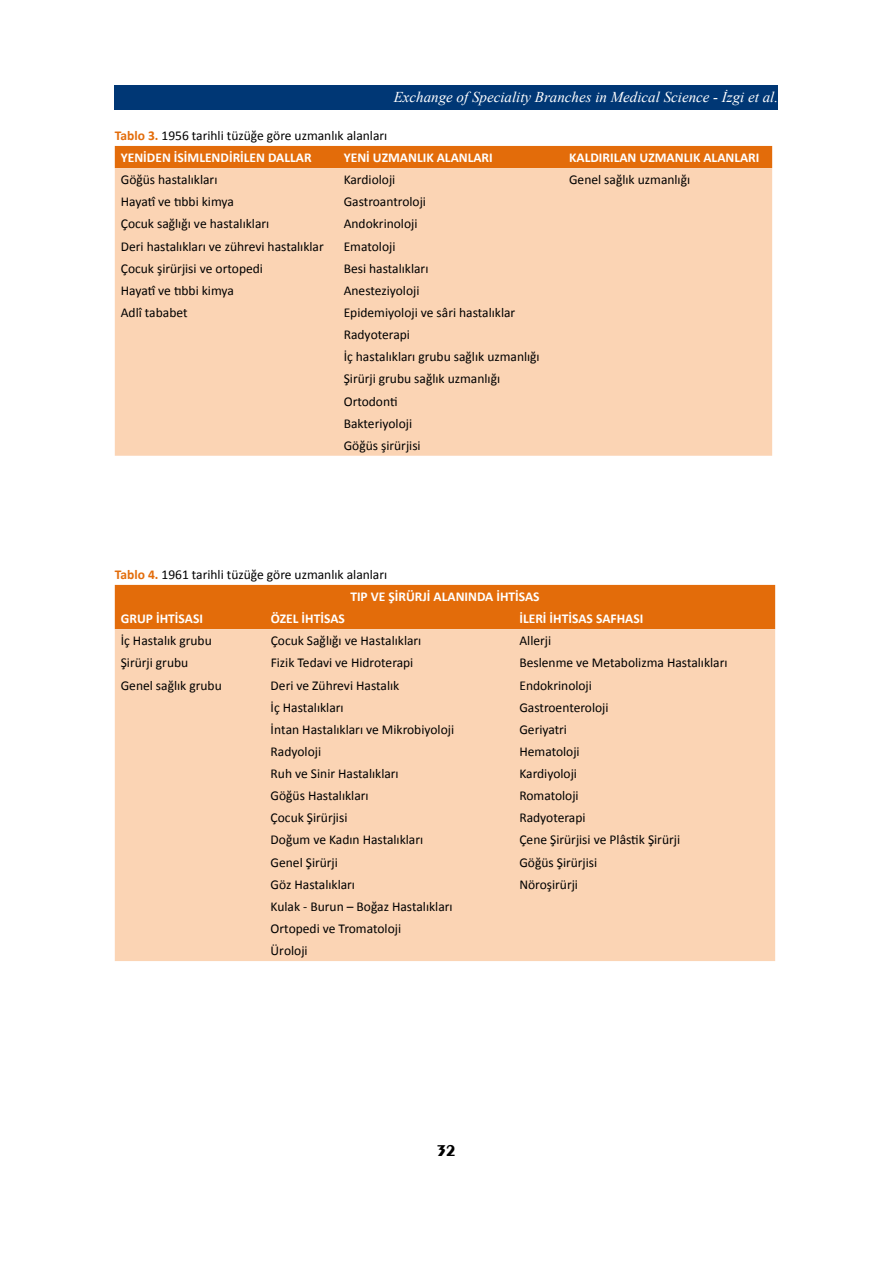
<style>
.page{position:relative;width:893px;height:1263px;background:#fff}
.page>*{position:absolute;margin:0;border:0;box-sizing:border-box;transform-origin:0 0}
.t1{font:700 16.5px "Exotic 350 BT";color:#000}
.t2{font:italic 15px "Times New Roman";color:#fff}
.t3{font:13.5px/22.2px "Calibri";color:#000}
.t4{font:700 13.5px "Calibri";color:#fff}
.s1{font-weight:700;color:#e36c0a}
.s2{font-weight:700;color:#fff}
</style>
<div class="page">
<div style="left:115px;top:85px;width:663px;height:24px;background:#003775"></div>
<div style="left:115px;top:146px;width:657px;height:22px;background:#e36c0a"></div>
<div style="left:115px;top:168px;width:657px;height:288px;background:#fbd4b4"></div>
<div style="left:115px;top:585px;width:660px;height:44px;background:#e36c0a"></div>
<div style="left:115px;top:629px;width:660px;height:332px;background:#fbd4b4"></div>
<p class="t2" style="left:394px;top:86px;width:386px">Exchange of Speciality Branches in Medical Science - İzgi et al.</p>
<p class="t3" style="left:121px;top:124px;width:268px;text-indent:-6px"><span class="s1">Tablo 3.</span> 1956 tarihli tüzüğe göre uzmanlık alanları<br><span class="s2">YENİDEN İSİMLENDİRİLEN DALLAR</span></p>
<p class="t4" style="left:344px;top:149px;width:151px">YENİ UZMANLIK ALANLARI</p>
<p class="t4" style="left:569px;top:149px;width:192px">KALDIRILAN UZMANLIK ALANLARI</p>
<p class="t3" style="left:121px;top:169px;width:98px">Göğüs hastalıkları</p>
<p class="t3" style="left:344px;top:169px;width:53px">Kardioloji</p>
<p class="t3" style="left:569px;top:169px;width:123px">Genel sağlık uzmanlığı</p>
<p class="t3" style="left:121px;top:191px;width:115px">Hayatî ve tıbbi kimya</p>
<p class="t3" style="left:344px;top:191px;width:84px">Gastroantroloji</p>
<p class="t3" style="left:121px;top:213px;width:150px">Çocuk sağlığı ve hastalıkları</p>
<p class="t3" style="left:344px;top:213px;width:75px">Andokrinoloji</p>
<p class="t3" style="left:121px;top:235px;width:204px">Deri hastalıkları ve zührevi hastalıklar</p>
<p class="t3" style="left:344px;top:235px;width:53px">Ematoloji</p>
<p class="t3" style="left:121px;top:257px;width:144px">Çocuk şirürjisi ve ortopedi</p>
<p class="t3" style="left:344px;top:257px;width:86px">Besi hastalıkları</p>
<p class="t3" style="left:121px;top:279px;width:115px">Hayatî ve tıbbi kimya</p>
<p class="t3" style="left:344px;top:279px;width:77px">Anesteziyoloji</p>
<p class="t3" style="left:121px;top:301px;width:68px">Adlî tababet</p>
<p class="t3" style="left:344px;top:301px;width:197px">Epidemiyoloji ve sâri hastalıklar<br>Radyoterapi<br>İç hastalıkları grubu sağlık uzmanlığı<br>Şirürji grubu sağlık uzmanlığı<br>Ortodonti<br>Bakteriyoloji<br>Göğüs şirürjisi</p>
<p class="t3" style="left:115px;top:563px;width:274px"><span class="s1">Tablo 4.</span> 1961 tarihli tüzüğe göre uzmanlık alanları</p>
<p class="t4" style="left:350px;top:588px;width:191px">TIP VE ŞİRÜRJİ ALANINDA İHTİSAS</p>
<p class="t4" style="left:121px;top:610px;width:84px">GRUP İHTİSASI</p>
<p class="t4" style="left:271px;top:610px;width:76px">ÖZEL İHTİSAS</p>
<p class="t4" style="left:519px;top:610px;width:126px">İLERİ İHTİSAS SAFHASI</p>
<p class="t3" style="left:121px;top:630px;width:93px">İç Hastalık grubu</p>
<p class="t3" style="left:271px;top:630px;width:152px">Çocuk Sağlığı ve Hastalıkları</p>
<p class="t3" style="left:519px;top:630px;width:33px">Allerji</p>
<p class="t3" style="left:121px;top:652px;width:69px">Şirürji grubu</p>
<p class="t3" style="left:271px;top:652px;width:144px">Fizik Tedavi ve Hidroterapi</p>
<p class="t3" style="left:519px;top:652px;width:210px">Beslenme ve Metabolizma Hastalıkları</p>
<p class="t3" style="left:121px;top:674px;width:103px">Genel sağlık grubu</p>
<p class="t3" style="left:271px;top:674px;width:130px">Deri ve Zührevi Hastalık</p>
<p class="t3" style="left:519px;top:674px;width:74px">Endokrinoloji</p>
<p class="t3" style="left:271px;top:696px;width:74px">İç Hastalıkları</p>
<p class="t3" style="left:519px;top:696px;width:91px">Gastroenteroloji</p>
<p class="t3" style="left:271px;top:718px;width:185px">İntan Hastalıkları ve Mikrobiyoloji</p>
<p class="t3" style="left:519px;top:718px;width:49px">Geriyatri</p>
<p class="t3" style="left:271px;top:740px;width:52px">Radyoloji</p>
<p class="t3" style="left:519px;top:740px;width:62px">Hematoloji</p>
<p class="t3" style="left:271px;top:762px;width:130px">Ruh ve Sinir Hastalıkları</p>
<p class="t3" style="left:519px;top:762px;width:59px">Kardiyoloji</p>
<p class="t3" style="left:271px;top:785px;width:99px">Göğüs Hastalıkları</p>
<p class="t3" style="left:519px;top:785px;width:61px">Romatoloji</p>
<p class="t3" style="left:271px;top:807px;width:78px">Çocuk Şirürjisi</p>
<p class="t3" style="left:519px;top:807px;width:68px">Radyoterapi</p>
<p class="t3" style="left:271px;top:829px;width:154px">Doğum ve Kadın Hastalıkları</p>
<p class="t3" style="left:519px;top:829px;width:162px">Çene Şirürjisi ve Plâstik Şirürji</p>
<p class="t3" style="left:271px;top:851px;width:69px">Genel Şirürji</p>
<p class="t3" style="left:519px;top:851px;width:79px">Göğüs Şirürjisi</p>
<p class="t3" style="left:271px;top:873px;width:86px">Göz Hastalıkları</p>
<p class="t3" style="left:519px;top:873px;width:60px">Nöroşirürji</p>
<p class="t3" style="left:271px;top:895px;width:183px">Kulak - Burun – Boğaz Hastalıkları<br>Ortopedi ve Tromatoloji<br>Üroloji</p>
<p class="t1" style="left:437px;top:1141px;width:20px">32</p>
</div>
